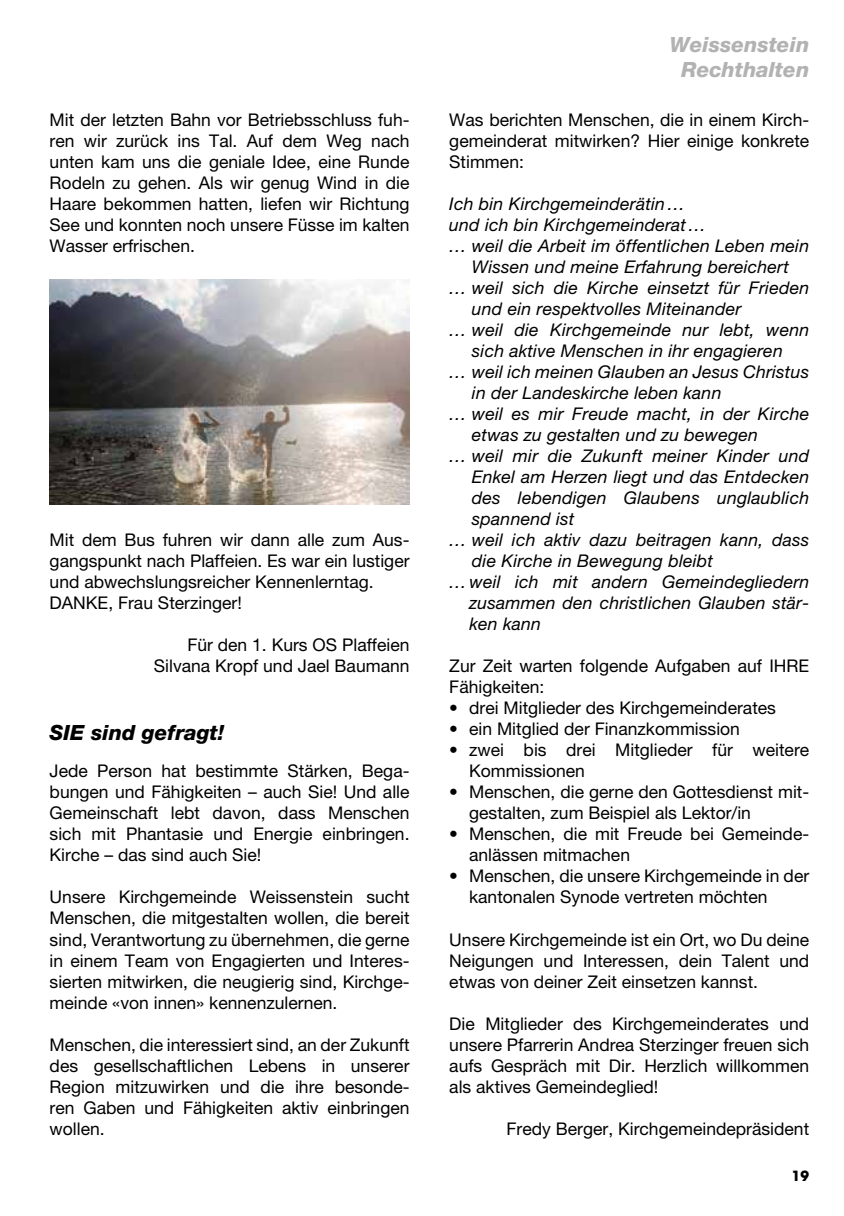
<style>
.page{position:relative;width:844px;height:1216px;background:#fff}
.page>*{position:absolute;margin:0;border:0;box-sizing:border-box;transform-origin:0 0}
.t1{font:italic 800 21px/24.5px "Helvetica Neue LT Std";color:#b3b2b2;text-align:center}
.t2{font:italic 800 21px "Helvetica Neue LT Std";color:#000}
.t3{font:17.5px/21px "Helvetica Neue LT Std";color:#000;text-align:justify}
.t4{font:italic 17.5px "Helvetica Neue LT Std";letter-spacing:.01em;color:#000}
.t5{font:700 14px "ITC Avant Garde Std";color:#000}
</style>
<div class="page">
<img style="left:49px;top:280px;width:360px;height:224px">
<p class="t3" style="left:50px;top:109px;width:361px">Mit der letzten Bahn vor Betriebsschluss fuh&shy;ren wir zurück ins Tal. Auf dem Weg nach unten kam uns die geniale Idee, eine Runde Rodeln zu gehen. Als wir genug Wind in die Haare bekommen hatten, liefen wir Richtung See und konnten noch unsere Füsse im kalten Wasser erfrischen.</p>
<p class="t3" style="left:50px;top:529px;width:361px;text-align:left">Mit dem Bus fuhren wir dann alle zum Aus&shy;gangspunkt nach Plaffeien. Es war ein lustiger und abwechslungsreicher Kennenlerntag.<br>DANKE, Frau Sterzinger!</p>
<p class="t3" style="left:154px;top:634px;width:257px;text-align:right">Für den 1. Kurs OS Plaffeien<br>Silvana Kropf und Jael Baumann</p>
<p class="t2" style="left:50px;top:719px;width:176px">SIE sind gefragt!</p>
<p class="t3" style="left:50px;top:760px;width:361px">Jede Person hat bestimmte Stärken, Bega&shy;bungen und Fähigkeiten – auch Sie! Und alle Gemeinschaft lebt davon, dass Menschen sich mit Phantasie und Energie einbringen.<br>Kirche – das sind auch Sie!</p>
<p class="t3" style="left:50px;top:886px;width:361px">Unsere Kirchgemeinde Weissenstein sucht Menschen, die mitgestalten wollen, die bereit sind, Verantwortung zu übernehmen, die gerne in einem Team von Engagierten und Interes&shy;sierten mitwirken, die neugierig sind, Kirchge&shy;meinde «von innen» kennenzulernen.</p>
<p class="t3" style="left:50px;top:1033px;width:361px">Menschen, die interessiert sind, an der Zukunft des gesellschaftlichen Lebens in unserer Region mitzuwirken und die ihre besonde&shy;ren Gaben und Fähigkeiten aktiv einbringen wollen.</p>
<p class="t1" style="left:669px;top:32px;width:141px">Weissenstein<br>Rechthalten</p>
<p class="t3" style="left:449px;top:109px;width:361px">Was berichten Menschen, die in einem Kirch&shy;gemeinderat mitwirken? Hier einige konkrete Stimmen:</p>
<p class="t4" style="left:449px;top:193px;width:237px">Ich bin Kirchgemeinderätin…</p>
<p class="t4" style="left:449px;top:214px;width:258px">und ich bin Kirchgemeinderat…</p>
<p class="t4" style="left:449px;top:235px;width:361px">… weil die Arbeit im öffentlichen Leben mein</p>
<p class="t4" style="left:472px;top:256px;width:318px">Wissen und meine Erfahrung bereichert</p>
<p class="t4" style="left:449px;top:277px;width:361px">… weil sich die Kirche einsetzt für Frieden</p>
<p class="t4" style="left:472px;top:298px;width:271px">und ein respektvolles Miteinander</p>
<p class="t4" style="left:449px;top:319px;width:361px">… weil die Kirchgemeinde nur lebt, wenn</p>
<p class="t4" style="left:472px;top:340px;width:312px">sich aktive Menschen in ihr engagieren</p>
<p class="t4" style="left:449px;top:361px;width:361px">… weil ich meinen Glauben an Jesus Christus</p>
<p class="t4" style="left:472px;top:382px;width:251px">in der Landeskirche leben kann</p>
<p class="t4" style="left:449px;top:403px;width:361px">… weil es mir Freude macht, in der Kirche</p>
<p class="t4" style="left:472px;top:424px;width:287px">etwas zu gestalten und zu bewegen</p>
<p class="t4" style="left:449px;top:445px;width:361px">… weil mir die Zukunft meiner Kinder und</p>
<p class="t4" style="left:472px;top:466px;width:339px">Enkel am Herzen liegt und das Entdecken</p>
<p class="t4" style="left:472px;top:487px;width:339px">des lebendigen Glaubens unglaublich</p>
<p class="t4" style="left:472px;top:508px;width:104px">spannend ist</p>
<p class="t4" style="left:449px;top:529px;width:361px">… weil ich aktiv dazu beitragen kann, dass</p>
<p class="t4" style="left:472px;top:550px;width:242px">die Kirche in Bewegung bleibt</p>
<p class="t4" style="left:449px;top:571px;width:361px">… weil ich mit andern Gemeindegliedern</p>
<p class="t4" style="left:469px;top:592px;width:341px">zusammen den christlichen Glauben stär-</p>
<p class="t4" style="left:469px;top:613px;width:73px">ken kann</p>
<p class="t3" style="left:449px;top:655px;width:361px">Zur Zeit warten folgende Aufgaben auf IHRE<br>Fähigkeiten:</p>
<p class="t3" style="left:449px;top:697px;width:328px">• drei Mitglieder des Kirchgemeinderates</p>
<p class="t3" style="left:449px;top:718px;width:292px">• ein Mitglied der Finanzkommission</p>
<p class="t3" style="left:469px;top:739px;width:341px;text-indent:-20px">• zwei bis drei Mitglieder für weitere<br>Kommissionen</p>
<p class="t3" style="left:469px;top:781px;width:341px;text-indent:-20px">• Menschen, die gerne den Gottesdienst mit&shy;gestalten, zum Beispiel als Lektor/in</p>
<p class="t3" style="left:469px;top:823px;width:340px;text-indent:-20px">• Menschen, die mit Freude bei Gemeinde&shy;anlässen mitmachen</p>
<p class="t3" style="left:469px;top:865px;width:341px;text-indent:-20px">• Menschen, die unsere Kirchgemeinde in der kantonalen Synode vertreten möchten</p>
<p class="t3" style="left:449px;top:928px;width:361px">Unsere Kirchgemeinde ist ein Ort, wo Du deine Neigungen und Interessen, dein Talent und etwas von deiner Zeit einsetzen kannst.</p>
<p class="t3" style="left:449px;top:1012px;width:361px">Die Mitglieder des Kirchgemeinderates und unsere Pfarrerin Andrea Sterzinger freuen sich aufs Gespräch mit Dir. Herzlich willkommen als aktives Gemeindeglied!</p>
<p class="t3" style="left:506px;top:1117px;width:304px">Fredy Berger, Kirchgemeindepräsident</p>
<p class="t5" style="left:791px;top:1166px;width:19px">19</p>
</div>
